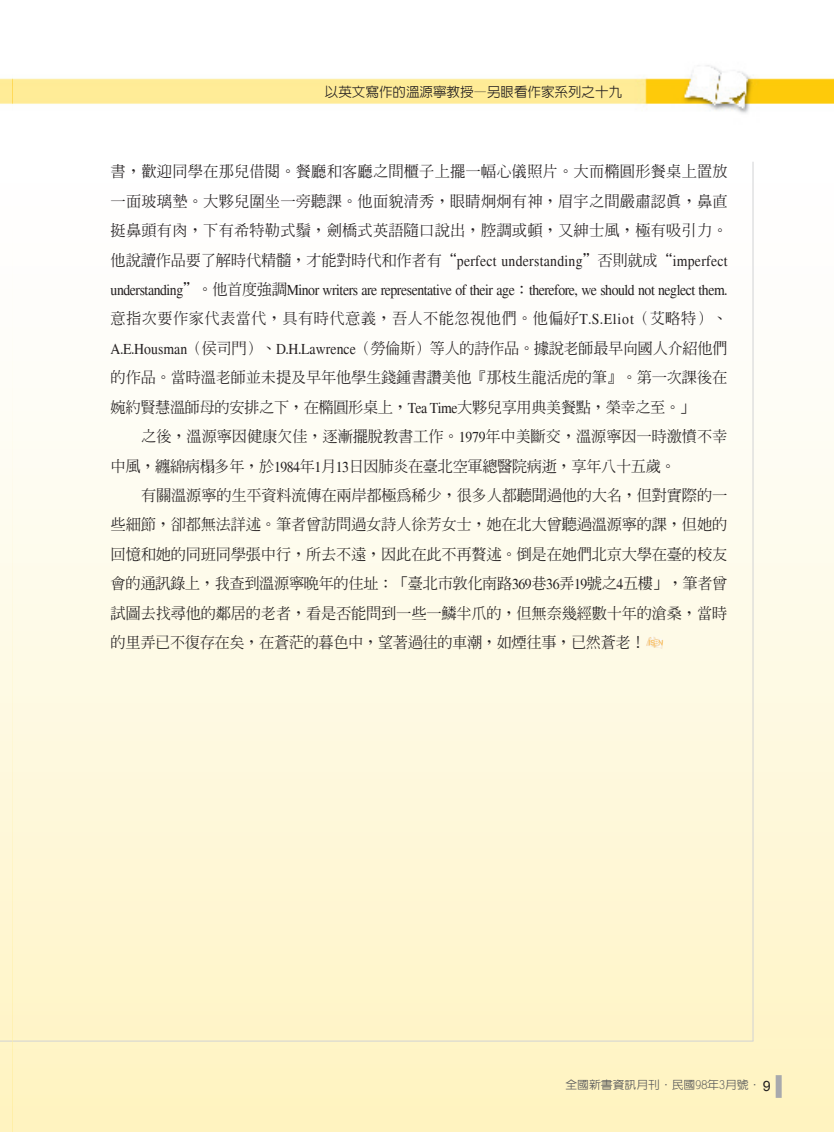
<style>
.page{position:relative;width:834px;height:1132px;background:#fff}
.page>*{position:absolute;margin:0;border:0;box-sizing:border-box;transform-origin:0 0}
._04-內文{font:500 15.3px/29.4px "AR Ming B5";letter-spacing:-.03em;color:#231f20;text-align:justify}
.書眉{font:500 13.5px "AR New Hei B5";color:#231f20}
.t1{font:500 11.25px "AR New Hei B5";color:#57585a;scale:1.05 1}
.s1{font-family:"Times";font-weight:400}
.s2{font-family:"Arial";font-weight:400;font-size:14.25px;color:#231f20}
</style>
<div class="page">
<svg style="left:0;top:361px;width:13px;height:770px"></svg>
<img style="left:0;top:65px;width:833px;height:48px">
<svg style="left:0;top:1040px;width:13px;height:1px"></svg>
<div style="left:13px;top:163px;width:820px;height:968px;background:linear-gradient(to bottom,#feffff,#fef4c4)"></div>
<div style="left:775px;top:1074px;width:6px;height:23px;background:#a8a9ad"></div>
<hr style="left:13px;top:1040px;width:740px;height:1px;background:#d1d2d4">
<hr style="left:752px;top:162px;width:1px;height:878px;background:#d1d2d4">
<img style="left:645px;top:636px;width:18px;height:13px">
<p class="書眉" style="left:325px;top:85px;width:299px">以英文寫作的溫源寧教授—另眼看作家系列之十九</p>
<p class="_04-內文" style="left:111px;top:157px;width:618px">書，歡迎同學在那兒借閱。餐廳和客廳之間櫃子上擺一幅心儀照片。大而橢圓形餐桌上置放一面玻璃墊。大夥兒圍坐一旁聽課。他面貌清秀，眼睛炯炯有神，眉宇之間嚴肅認真，鼻直挺鼻頭有肉，下有希特勒式鬚，劍橋式英語隨口說出，腔調或頓，又紳士風，極有吸引力。他說讀作品要了解時代精髓，才能對時代和作者有“<span class="s1">perfect understanding</span>”否則就成“<span class="s1">imperfect understanding</span>”。他首度強調<span class="s1">Minor writers are representative of their age</span>：<span class="s1">therefore, we should not neglect them.</span>意指次要作家代表當代，具有時代意義，吾人不能忽視他們。他偏好<span class="s1">T.S.Eliot</span>（艾略特）、<span class="s1">A.E.Housman</span>（侯司門）、<span class="s1">D.H.Lawrence</span>（勞倫斯）等人的詩作品。據說老師最早向國人介紹他們的作品。當時溫老師並未提及早年他學生錢鍾書讚美他『那枝生龍活虎的筆』。第一次課後在婉約賢慧溫師母的安排之下，在橢圓形桌上，<span class="s1">Tea Time</span>大夥兒享用典美餐點，榮幸之至。」</p>
<p class="_04-內文" style="left:111px;top:421px;width:618px;text-indent:31px">之後，溫源寧因健康欠佳，逐漸擺脫教書工作。<span class="s1">1979</span>年中美斷交，溫源寧因一時激憤不幸中風，纏綿病榻多年，於<span class="s1">1984</span>年<span class="s1">1</span>月<span class="s1">13</span>日因肺炎在臺北空軍總醫院病逝，享年八十五歲。</p>
<p class="_04-內文" style="left:111px;top:480px;width:618px;text-indent:31px">有關溫源寧的生平資料流傳在兩岸都極為稀少，很多人都聽聞過他的大名，但對實際的一些細節，卻都無法詳述。筆者曾訪問過女詩人徐芳女士，她在北大曾聽過溫源寧的課，但她的回憶和她的同班同學張中行，所去不遠，因此在此不再贅述。倒是在她們北京大學在臺的校友會的通訊錄上，我查到溫源寧晚年的住址：「臺北市敦化南路<span class="s1">369</span>巷<span class="s1">36</span>弄<span class="s1">19</span>號之<span class="s1">4</span>五樓」，筆者曾試圖去找尋他的鄰居的老者，看是否能問到一些一鱗半爪的，但無奈幾經數十年的滄桑，當時的里弄已不復存在矣，在蒼茫的暮色中，望著過往的車潮，如煙往事，已然蒼老！</p>
<p class="t1" style="left:565px;top:1078px;width:197px">全國新書資訊月刊．民國98年3月號． <span class="s2">9</span></p>
</div>
